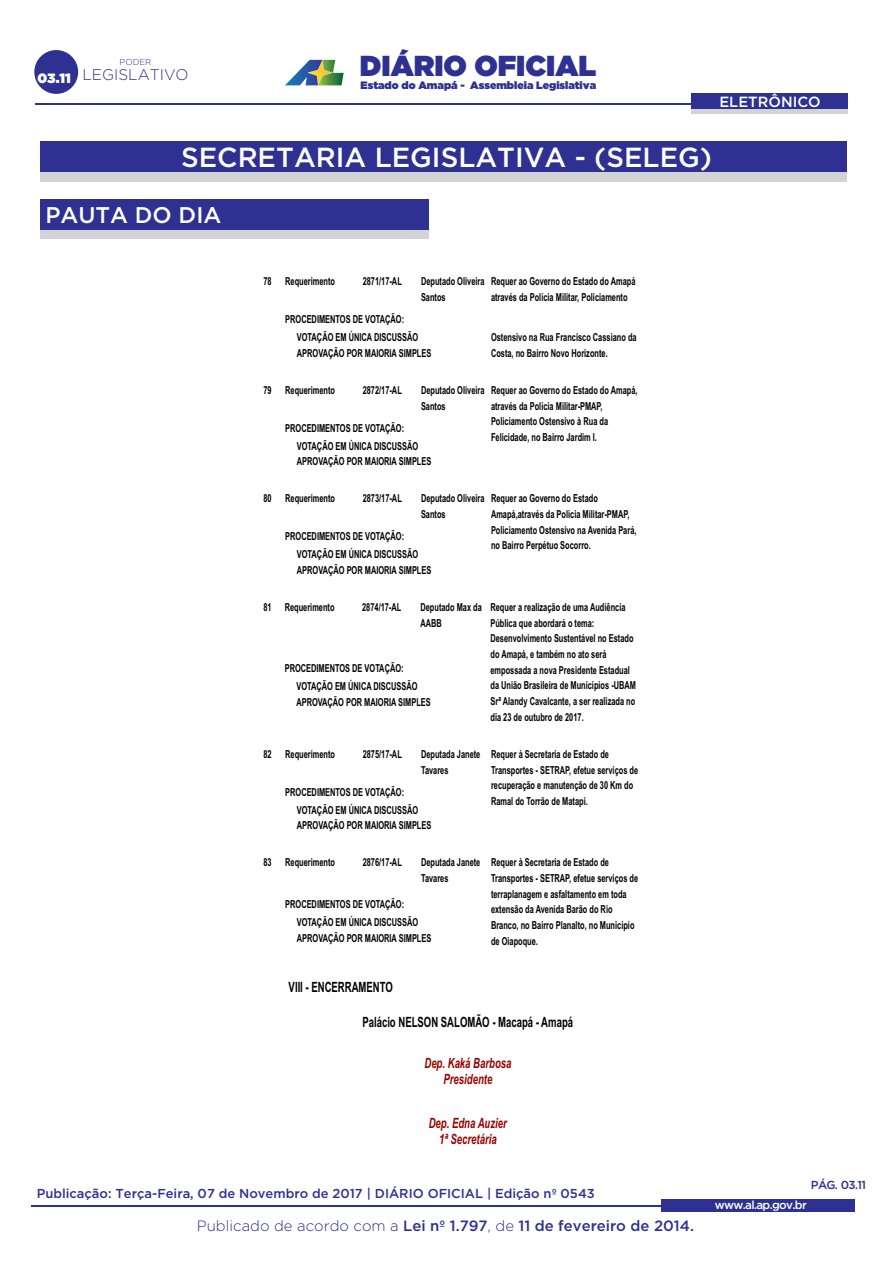
<style>
.page{position:relative;width:893px;height:1263px;background:#fff}
.page>*{position:absolute;margin:0;border:0;box-sizing:border-box;transform-origin:0 0}
.t1{font:28.8px "Gotham Ultra";color:#2e3092}
.t2{font:500 27.6px "Gotham";color:#fff}
.t3{font:500 22.65px "Gotham";color:#fff}
.t4{font:300 15.3px "Gotham";color:#2e3092}
.t5{font:500 14.85px "Gotham";color:#2e3092}
.t6{font:500 14.7px "Gotham";color:#fff}
.t7{font:italic 700 14.1px/15.8px "Arial";color:#900;text-align:center;scale:.67 1}
.t8{font:700 14.1px "Arial";color:#000;scale:.67 1}
.t9{font:13.5px "Gotham Ultra";color:#fff}
.t10{font:500 12.9px "Gotham";color:#2e3092}
.t11{font:500 11.55px "Gotham";letter-spacing:-.055em;color:#fff}
.t12{font:500 11.55px "Gotham";letter-spacing:-.055em;color:#2e3092}
.t13{font:700 10.95px/15.8px "Arial";color:#000;scale:.67 1}
.t14{font:10.65px "Gotham Ultra";color:#2e3092}
.t15{font:300 8.7px "Gotham";color:#2e3092}
.s1{font-weight:300}
</style>
<div class="page">
<hr style="left:31px;top:1205px;width:698px;height:1px;background:#2e3092">
<div style="left:661px;top:1199px;width:194px;height:13px;background:#2e3092"></div>
<hr style="left:35px;top:103px;width:811px;height:2px;background:#2e3092">
<svg style="left:285px;top:60px;width:59px;height:25px"></svg>
<div style="left:34px;top:50px;width:44px;height:44px;background:#2e3092;border-radius:50%"></div>
<div style="left:691px;top:100px;width:157px;height:14px;background:#d1d3d4"></div>
<div style="left:691px;top:93px;width:157px;height:16px;background:#2e3092"></div>
<div style="left:41px;top:156px;width:806px;height:26px;background:#d1d3d4"></div>
<div style="left:41px;top:142px;width:806px;height:30px;background:#2e3092"></div>
<div style="left:41px;top:214px;width:388px;height:25px;background:#d1d3d4"></div>
<div style="left:41px;top:199px;width:388px;height:30px;background:#2e3092"></div>
<p class="t9" style="left:37px;top:73px;width:35px">03.11</p>
<p class="t15" style="left:120px;top:59px;width:33px">PODER</p>
<h3 class="t4" style="left:82px;top:69px;width:108px">LEGISLATIVO</h3>
<h1 class="t1" style="left:360px;top:55px;width:238px">DIÁRIO OFICIAL</h1>
<p class="t14" style="left:361px;top:81px;width:237px">Estado do Amapá - Assembleia Legislativa</p>
<h3 class="t6" style="left:719px;top:97px;width:103px">ELETRÔNICO</h3>
<h2 class="t2" style="left:181px;top:147px;width:532px">SECRETARIA LEGISLATIVA - (SELEG)</h2>
<h3 class="t3" style="left:45px;top:206px;width:178px">PAUTA DO DIA</h3>
<p class="t13" style="left:263px;top:275px;width:108px">78 Requerimento</p>
<p class="t13" style="left:363px;top:275px;width:60px">2871/17-AL</p>
<p class="t13" style="left:421px;top:275px;width:96px">Deputado Oliveira<br>Santos</p>
<p class="t13" style="left:491px;top:275px;width:217px">Requer ao Governo do Estado do Amapá através da Polícia Militar, Policiamento</p>
<p class="t13" style="left:491px;top:330px;width:219px">Ostensivo na Rua Francisco Cassiano da<br>Costa, no Bairro Novo Horizonte.</p>
<p class="t13" style="left:285px;top:312px;width:179px">PROCEDIMENTOS DE VOTAÇÃO:</p>
<p class="t13" style="left:297px;top:330px;width:202px">VOTAÇÃO EM ÚNICA DISCUSSÃO<br>APROVAÇÃO POR MAIORIA SIMPLES</p>
<p class="t13" style="left:263px;top:383px;width:108px">79 Requerimento</p>
<p class="t13" style="left:363px;top:383px;width:60px">2872/17-AL</p>
<p class="t13" style="left:421px;top:383px;width:96px">Deputado Oliveira<br>Santos</p>
<p class="t13" style="left:491px;top:383px;width:220px">Requer ao Governo do Estado do Amapá, através da Polícia Militar-PMAP, Policiamento Ostensivo à Rua da Felicidade, no Bairro Jardim I.</p>
<p class="t13" style="left:285px;top:421px;width:179px">PROCEDIMENTOS DE VOTAÇÃO:</p>
<p class="t13" style="left:297px;top:439px;width:202px">VOTAÇÃO EM ÚNICA DISCUSSÃO<br>APROVAÇÃO POR MAIORIA SIMPLES</p>
<p class="t13" style="left:263px;top:492px;width:108px">80 Requerimento</p>
<p class="t13" style="left:363px;top:492px;width:60px">2873/17-AL</p>
<p class="t13" style="left:421px;top:492px;width:96px">Deputado Oliveira<br>Santos</p>
<p class="t13" style="left:491px;top:492px;width:219px">Requer ao Governo do Estado Amapá,através da Polícia Militar-PMAP, Policiamento Ostensivo na Avenida Pará, no Bairro Perpétuo Socorro.</p>
<p class="t13" style="left:285px;top:529px;width:179px">PROCEDIMENTOS DE VOTAÇÃO:</p>
<p class="t13" style="left:297px;top:547px;width:202px">VOTAÇÃO EM ÚNICA DISCUSSÃO<br>APROVAÇÃO POR MAIORIA SIMPLES</p>
<p class="t13" style="left:263px;top:600px;width:108px">81 Requerimento</p>
<p class="t13" style="left:362px;top:600px;width:60px">2874/17-AL</p>
<p class="t13" style="left:420px;top:600px;width:93px">Deputado Max da<br>AABB</p>
<p class="t13" style="left:490px;top:600px;width:219px">Requer a realização de uma Audiência Pública que abordará o tema:<br>Desenvolvimento Sustentável no Estado do Amapá, e também no ato será empossada a nova Presidente Estadual da União Brasileira de Municípios -UBAM Srª Alandy Cavalcante, a ser realizada no dia 23 de outubro de 2017.</p>
<p class="t13" style="left:285px;top:661px;width:179px">PROCEDIMENTOS DE VOTAÇÃO:</p>
<p class="t13" style="left:296px;top:679px;width:202px">VOTAÇÃO EM ÚNICA DISCUSSÃO<br>APROVAÇÃO POR MAIORIA SIMPLES</p>
<p class="t13" style="left:263px;top:747px;width:108px">82 Requerimento</p>
<p class="t13" style="left:363px;top:747px;width:60px">2875/17-AL</p>
<p class="t13" style="left:421px;top:747px;width:90px">Deputada Janete<br>Tavares</p>
<p class="t13" style="left:491px;top:747px;width:221px">Requer à Secretaria de Estado de Transportes - SETRAP, efetue serviços de recuperação e manutenção de 30 Km do Ramal do Torrão de Matapi.</p>
<p class="t13" style="left:285px;top:785px;width:179px">PROCEDIMENTOS DE VOTAÇÃO:</p>
<p class="t13" style="left:297px;top:803px;width:202px">VOTAÇÃO EM ÚNICA DISCUSSÃO<br>APROVAÇÃO POR MAIORIA SIMPLES</p>
<p class="t13" style="left:263px;top:855px;width:108px">83 Requerimento</p>
<p class="t13" style="left:363px;top:855px;width:60px">2876/17-AL</p>
<p class="t13" style="left:421px;top:855px;width:90px">Deputada Janete<br>Tavares</p>
<p class="t13" style="left:491px;top:855px;width:221px">Requer à Secretaria de Estado de<br>Transportes - SETRAP, efetue serviços de terraplanagem e asfaltamento em toda extensão da Avenida Barão do Rio<br>Branco, no Bairro Planalto, no Município de Oiapoque.</p>
<p class="t13" style="left:285px;top:897px;width:179px">PROCEDIMENTOS DE VOTAÇÃO:</p>
<p class="t13" style="left:297px;top:915px;width:202px">VOTAÇÃO EM ÚNICA DISCUSSÃO<br>APROVAÇÃO POR MAIORIA SIMPLES</p>
<p class="t8" style="left:289px;top:982px;width:157px">VIII - ENCERRAMENTO</p>
<p class="t8" style="left:362px;top:1017px;width:316px">Palácio NELSON SALOMÃO - Macapá - Amapá</p>
<p class="t7" style="left:424px;top:1057px;width:131px">Dep. Kaká Barbosa<br>Presidente</p>
<p class="t7" style="left:429px;top:1116px;width:118px">Dep. Edna Auzier<br>1ª Secretária</p>
<p class="t10" style="left:37px;top:1188px;width:560px">Publicação: Terça-Feira, 07 de Novembro de 2017 | DIÁRIO OFICIAL | Edição nº 0543</p>
<h3 class="t5" style="left:197px;top:1220px;width:499px"><span class="s1">Publicado de acordo com a</span> Lei nº 1.797<span class="s1">, de</span> 11 de fevereiro de 2014.</h3>
<p class="t12" style="left:811px;top:1180px;width:57px">PÁG. 03.11</p>
<p class="t11" style="left:715px;top:1200px;width:94px">www.al.ap.gov.br</p>
</div>
